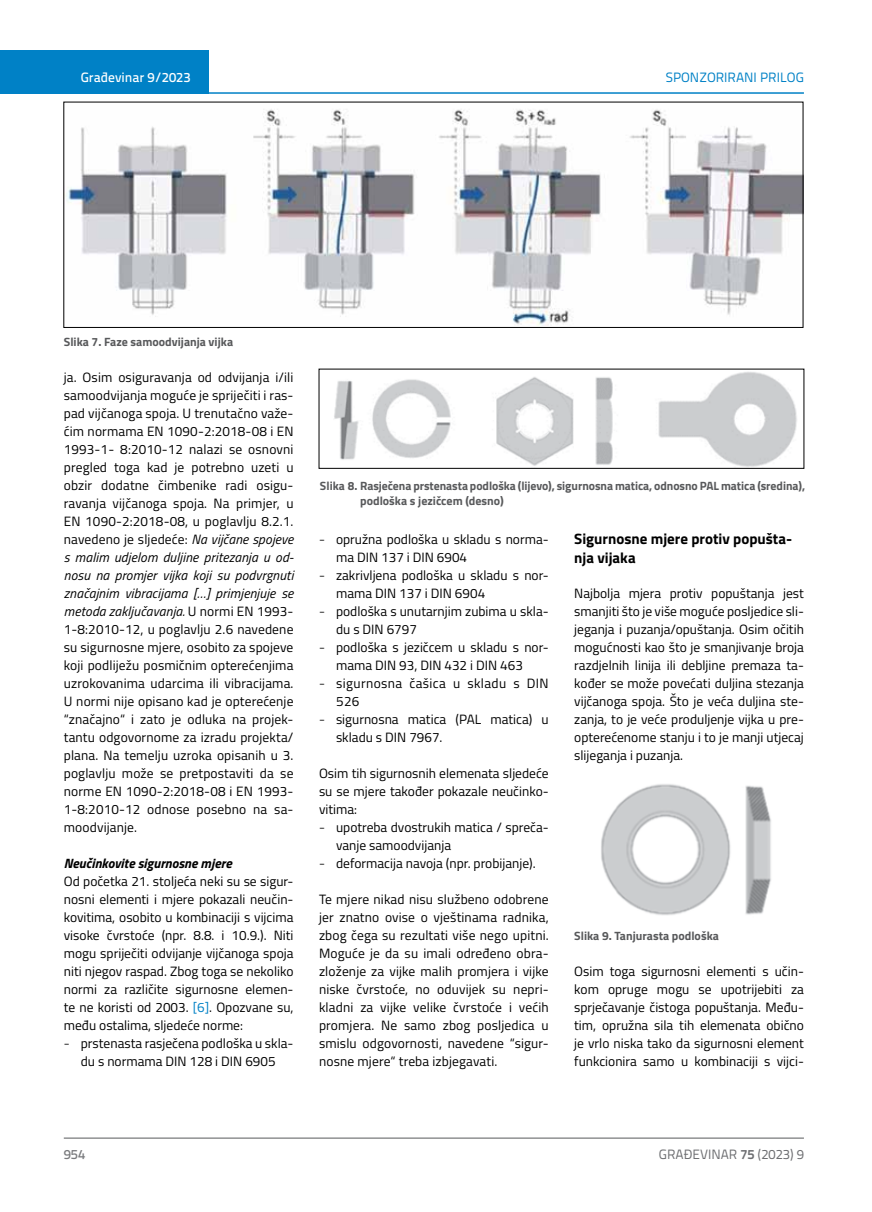
<style>
.page{position:relative;width:872px;height:1212px;background:#fff}
.page>*{position:absolute;margin:0;border:0;box-sizing:border-box;transform-origin:0 0}
.t1{font:700 15px/19.5px "Titillium";color:#000}
.t2{font:13.5px/18px "Titillium";color:#000;text-align:justify}
.t3{font:13.5px/18px "Titillium";letter-spacing:.03em;color:#000}
.t4{font:italic 700 13.5px "Titillium";color:#000}
.t5{font:13.5px "Titillium Text 22 L";color:#6d6e71}
.t6{font:13.5px "Titillium Text 22 L";color:#0081c6}
.t7{font:500 13.5px "Titillium Text 22 L";color:#fff}
.t8{font:500 13.5px "Titillium Text 22 L";color:#797a7d}
.t9{font:700 12px/15px "Titillium";letter-spacing:-.005em;color:#58595b}
.s1{font-style:italic}
.s2{color:#0081c6}
.s3{font-family:"Titillium Text 22 L";font-weight:300}
.s4{font-weight:700}
</style>
<div class="page">
<div style="left:0;top:50px;width:208px;height:44px;background:#0081c6"></div>
<hr style="left:0;top:92px;width:804px;height:2px;background:#0081c6">
<hr style="left:64px;top:1138px;width:740px;height:1px;background:#58595b">
<img style="left:66px;top:109px;width:735px;height:217px">
<div style="left:64px;top:102px;width:739px;height:226px;border:1px solid #000"></div>
<img style="left:334px;top:372px;width:463px;height:94px">
<img style="left:601px;top:784px;width:170px;height:131px">
<p class="t7" style="left:81px;top:67px;width:111px">Građevinar 9/2023</p>
<p class="t6" style="left:666px;top:68px;width:140px">SPONZORIRANI PRILOG</p>
<p class="t9" style="left:64px;top:333px;width:171px">Slika 7. Faze samoodvijanja vijka</p>
<p class="t2" style="left:64px;top:367px;width:231px">ja. Osim osiguravanja od odvijanja i/ili samoodvijanja moguće je spriječiti i ras&shy;pad vijčanoga spoja. U trenutačno važe&shy;ćim normama EN 1090-2:2018-08 i EN 1993-1- 8:2010-12 nalazi se osnovni pregled toga kad je potrebno uzeti u obzir dodatne čimbenike radi osigu&shy;ravanja vijčanoga spoja. Na primjer, u EN 1090-2:2018-08, u poglavlju 8.2.1. navedeno je sljedeće: <span class="s1">Na vijčane spojeve s malim udjelom duljine pritezanja u od&shy;nosu na promjer vijka koji su podvrgnuti značajnim vibracijama […] primjenjuje se metoda zaključavanja.</span> U normi EN 1993- 1-8:2010-12, u poglavlju 2.6 navedene su sigurnosne mjere, osobito za spojeve koji podliježu posmičnim opterećenjima uzrokovanima udarcima ili vibracijama.<br>U normi nije opisano kad je opterećenje “značajno“ i zato je odluka na projek&shy;tantu odgovornome za izradu projekta/ plana. Na temelju uzroka opisanih u 3. poglavlju može se pretpostaviti da se norme EN 1090-2:2018-08 i EN 1993- 1-8:2010-12 odnose posebno na sa&shy;moodvijanje.</p>
<p class="t4" style="left:64px;top:853px;width:169px">Neučinkovite sigurnosne mjere</p>
<p class="t2" style="left:64px;top:872px;width:231px">Od početka 21. stoljeća neki su se sigur&shy;nosni elementi i mjere pokazali neučin&shy;kovitima, osobito u kombinaciji s vijcima visoke čvrstoće (npr. 8.8. i 10.9.). Niti mogu spriječiti odvijanje vijčanoga spoja niti njegov raspad. Zbog toga se nekoliko normi za različite sigurnosne elemen&shy;te ne koristi od 2003. <span class="s2">[6]</span>. Opozvane su, među ostalima, sljedeće norme:</p>
<p class="t2" style="left:64px;top:1034px;width:231px;text-align:center"><span class="s3">-</span> prstenasta rasječena podloška u skla&shy;du s normama DIN 128 i DIN 6905</p>
<p class="t9" style="left:360px;top:477px;width:446px;text-indent:-40px">Slika 8. Rasječena prstenasta podloška (lijevo), sigurnosna matica, odnosno PAL matica (sredina), podloška s jezičcem (desno)</p>
<p class="t2" style="left:336px;top:529px;width:214px;text-indent:-17px"><span class="s3">-</span> opružna podloška u skladu s norma&shy;ma DIN 137 i DIN 6904</p>
<p class="t2" style="left:336px;top:565px;width:214px;text-indent:-17px"><span class="s3">-</span> zakrivljena podloška u skladu s nor&shy;mama DIN 137 i DIN 6904</p>
<p class="t2" style="left:336px;top:601px;width:214px;text-indent:-17px"><span class="s3">-</span> podloška s unutarnjim zubima u skla&shy;du s DIN 6797</p>
<p class="t2" style="left:336px;top:637px;width:214px;text-indent:-17px"><span class="s3">-</span> podloška s jezičcem u skladu s nor&shy;mama DIN 93, DIN 432 i DIN 463</p>
<p class="t3" style="left:336px;top:673px;width:214px;text-indent:-17px"><span class="s3">-</span> sigurnosna čašica u skladu s DIN<br>526</p>
<p class="t2" style="left:336px;top:709px;width:214px;text-indent:-17px"><span class="s3">-</span> sigurnosna matica (PAL matica) u skladu s DIN 7967.</p>
<p class="t2" style="left:319px;top:763px;width:231px">Osim tih sigurnosnih elemenata sljedeće su se mjere također pokazale neučinko&shy;vitima:</p>
<p class="t2" style="left:336px;top:817px;width:214px;text-indent:-17px"><span class="s3">-</span> upotreba dvostrukih matica / spreča&shy;vanje samoodvijanja</p>
<p class="t2" style="left:319px;top:854px;width:218px"><span class="s3">-</span> deformacija navoja (npr. probijanje).</p>
<p class="t2" style="left:319px;top:890px;width:231px">Te mjere nikad nisu službeno odobrene jer znatno ovise o vještinama radnika, zbog čega su rezultati više nego upitni.<br>Moguće je da su imali određeno obra&shy;zloženje za vijke malih promjera i vijke niske čvrstoće, no oduvijek su nepri&shy;kladni za vijke velike čvrstoće i većih promjera. Ne samo zbog posljedica u smislu odgovornosti, navedene “sigur&shy;nosne mjere“ treba izbjegavati.</p>
<p class="t1" style="left:574px;top:528px;width:219px">Sigurnosne mjere protiv popušta&shy;nja vijaka</p>
<p class="t2" style="left:574px;top:583px;width:231px">Najbolja mjera protiv popuštanja jest smanjiti što je više moguće posljedice sli&shy;jeganja i puzanja/opuštanja. Osim očitih mogućnosti kao što je smanjivanje broja razdjelnih linija ili debljine premaza ta&shy;kođer se može povećati duljina stezanja vijčanoga spoja. Što je veća duljina ste&shy;zanja, to je veće produljenje vijka u pre&shy;opterećenome stanju i to je manji utjecaj slijeganja i puzanja.</p>
<p class="t9" style="left:574px;top:928px;width:146px">Slika 9. Tanjurasta podloška</p>
<p class="t2" style="left:574px;top:962px;width:231px">Osim toga sigurnosni elementi s učin&shy;kom opruge mogu se upotrijebiti za sprječavanje čistoga popuštanja. Među&shy;tim, opružna sila tih elemenata obično je vrlo niska tako da sigurnosni element funkcionira samo u kombinaciji s vijci-</p>
<p class="t8" style="left:64px;top:1144px;width:23px">954</p>
<p class="t5" style="left:659px;top:1144px;width:146px">GRAĐEVINAR <span class="s4">75</span> (2023) 9</p>
</div>
